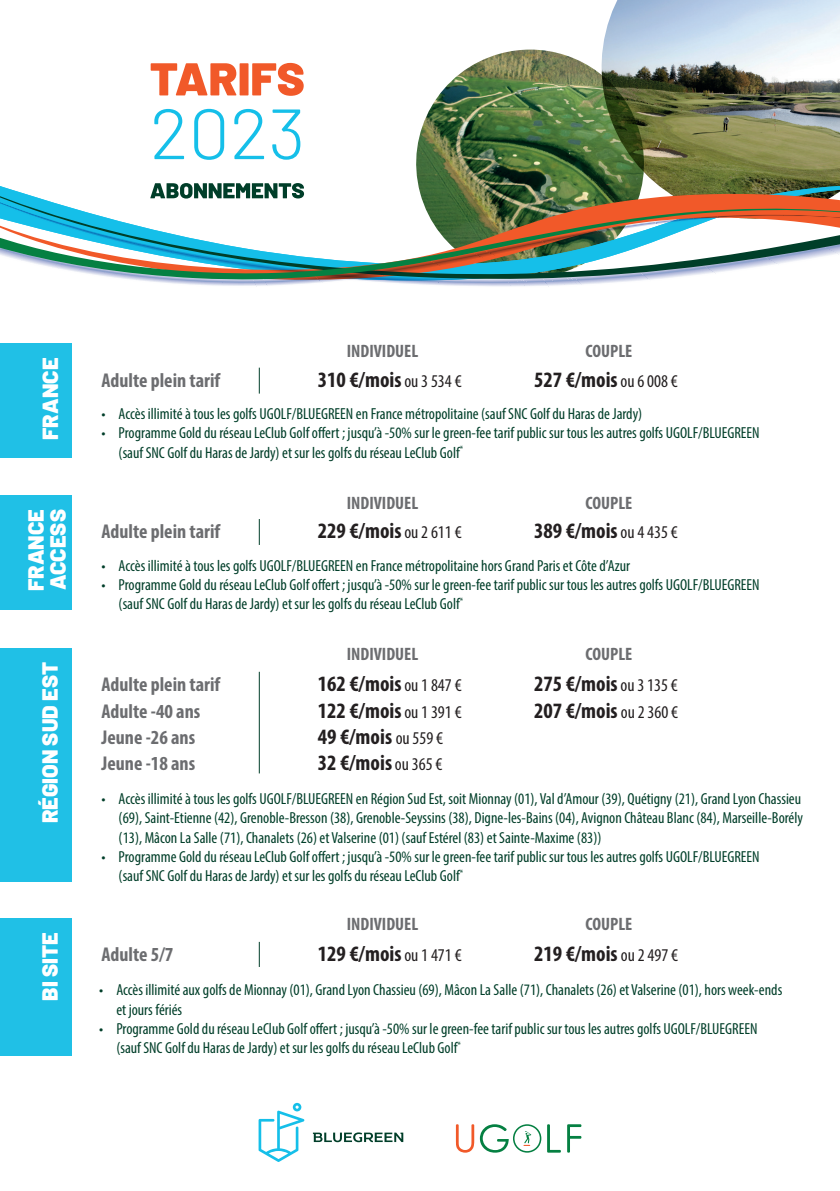
<style>
.page{position:relative;width:840px;height:1191px;background:#fff}
.page>*{position:absolute;margin:0;border:0;box-sizing:border-box;transform-origin:0 0}
.t1{font:700 condensed 22px "Myriad Pro";color:#231f20}
.t2{font:900 22px/22px "Barlow";color:#fff}
.t3{font:700 condensed 20px "Myriad Pro";color:#6c6d70}
.t4{font:700 condensed 18px "Myriad Pro";color:#6c6d70}
.t5{font:condensed 16px/19.2px "Myriad Pro";color:#003e29}
.s1{font-weight:400;font-size:18px}
</style>
<div class="page">
<img style="left:416px;top:50px;width:180px;height:123px">
<img style="left:596px;top:0;width:243px;height:173px">
<svg style="left:150px;top:63px;width:86px;height:32px"></svg>
<div style="left:239px;top:63px;width:9px;height:32px;background:#f15929"></div>
<svg style="left:252px;top:63px;width:51px;height:33px"></svg>
<svg style="left:154px;top:109px;width:30px;height:50px"></svg>
<svg style="left:194px;top:109px;width:30px;height:51px"></svg>
<svg style="left:234px;top:109px;width:30px;height:50px"></svg>
<svg style="left:272px;top:109px;width:28px;height:51px"></svg>
<img style="left:0;top:173px;width:839px;height:33px">
<svg style="left:130px;top:279px;width:523px;height:8px"></svg>
<svg style="left:0;top:206px;width:839px;height:73px"></svg>
<svg style="left:313px;top:1132px;width:90px;height:10px"></svg>
<svg style="left:258px;top:1102px;width:46px;height:60px"></svg>
<svg style="left:547px;top:1124px;width:13px;height:28px"></svg>
<svg style="left:567px;top:1124px;width:14px;height:28px"></svg>
<svg style="left:455px;top:1124px;width:86px;height:28px"></svg>
<div style="left:0;top:648px;width:71px;height:233px;background:#20c0e6"></div>
<hr style="left:259px;top:672px;width:1px;height:101px;background:#003e29">
<div style="left:0;top:344px;width:71px;height:114px;background:#20c0e6"></div>
<svg style="left:259px;top:368px;width:1px;height:25px"></svg>
<div style="left:0;top:495px;width:71px;height:114px;background:#20c0e6"></div>
<svg style="left:259px;top:519px;width:1px;height:26px"></svg>
<div style="left:0;top:918px;width:71px;height:137px;background:#20c0e6"></div>
<svg style="left:259px;top:942px;width:1px;height:25px"></svg>
<h1 class="t2" style="left:39px;top:440px;width:83px;rotate:-90deg">FRANCE</h1>
<h1 class="t2" style="left:25px;top:591px;width:83px;rotate:-90deg">FRANCE<br>ACCESS</h1>
<h1 class="t2" style="left:39px;top:823px;width:163px;rotate:-90deg">RÉGION SUD EST</h1>
<h1 class="t2" style="left:39px;top:1000px;width:70px;rotate:-90deg">BI SITE</h1>
<p class="t4" style="left:346px;top:340px;width:73px">INDIVIDUEL</p>
<p class="t4" style="left:585px;top:340px;width:48px">COUPLE</p>
<p class="t3" style="left:101px;top:368px;width:120px">Adulte plein tarif</p>
<h1 class="t1" style="left:317px;top:366px;width:145px">310 €/mois <span class="s1">ou 3 534 €</span></h1>
<h1 class="t1" style="left:533px;top:366px;width:145px">527 €/mois <span class="s1">ou 6 008 €</span></h1>
<p class="t5" style="left:101px;top:404px;width:542px">• Accès illimité à tous les golfs UGOLF/BLUEGREEN en France métropolitaine (sauf SNC Golf du Haras de Jardy)</p>
<p class="t5" style="left:118px;top:423px;width:642px;text-indent:-17px">• Programme Gold du réseau LeClub Golf offert ; jusqu’à -50% sur le green-fee tarif public sur tous les autres golfs UGOLF/BLUEGREEN (sauf SNC Golf du Haras de Jardy) et sur les golfs du réseau LeClub Golf<sup>*</sup></p>
<p class="t4" style="left:346px;top:491px;width:73px">INDIVIDUEL</p>
<p class="t4" style="left:585px;top:491px;width:48px">COUPLE</p>
<p class="t3" style="left:101px;top:519px;width:120px">Adulte plein tarif</p>
<h1 class="t1" style="left:317px;top:517px;width:145px">229 €/mois <span class="s1">ou 2 611 €</span></h1>
<h1 class="t1" style="left:533px;top:517px;width:145px">389 €/mois <span class="s1">ou 4 435 €</span></h1>
<p class="t5" style="left:101px;top:555px;width:530px">• Accès illimité à tous les golfs UGOLF/BLUEGREEN en France métropolitaine hors Grand Paris et Côte d’Azur</p>
<p class="t5" style="left:118px;top:574px;width:642px;text-indent:-17px">• Programme Gold du réseau LeClub Golf offert ; jusqu’à -50% sur le green-fee tarif public sur tous les autres golfs UGOLF/BLUEGREEN (sauf SNC Golf du Haras de Jardy) et sur les golfs du réseau LeClub Golf<sup>*</sup></p>
<p class="t4" style="left:346px;top:642px;width:73px">INDIVIDUEL</p>
<p class="t4" style="left:585px;top:642px;width:48px">COUPLE</p>
<p class="t3" style="left:101px;top:672px;width:120px">Adulte plein tarif</p>
<h1 class="t1" style="left:317px;top:670px;width:145px">162 €/mois <span class="s1">ou 1 847 €</span></h1>
<h1 class="t1" style="left:533px;top:670px;width:145px">275 €/mois <span class="s1">ou 3 135 €</span></h1>
<p class="t3" style="left:101px;top:698px;width:100px">Adulte -40 ans</p>
<h1 class="t1" style="left:317px;top:696px;width:145px">122 €/mois <span class="s1">ou 1 391 €</span></h1>
<h1 class="t1" style="left:533px;top:696px;width:145px">207 €/mois <span class="s1">ou 2 360 €</span></h1>
<p class="t3" style="left:101px;top:725px;width:95px">Jeune -26 ans</p>
<h1 class="t1" style="left:317px;top:723px;width:127px">49 €/mois <span class="s1">ou 559 €</span></h1>
<p class="t3" style="left:101px;top:751px;width:95px">Jeune -18 ans</p>
<h1 class="t1" style="left:317px;top:749px;width:126px">32 €/mois <span class="s1">ou 365 €</span></h1>
<p class="t5" style="left:118px;top:789px;width:685px;text-align:justify;text-indent:-17px">• Accès illimité à tous les golfs UGOLF/BLUEGREEN en Région Sud Est, soit Mionnay (01), Val d’Amour (39), Quétigny (21), Grand Lyon Chassieu (69), Saint-Etienne (42), Grenoble-Bresson (38), Grenoble-Seyssins (38), Digne-les-Bains (04), Avignon Château Blanc (84), Marseille-Borély (13), Mâcon La Salle (71), Chanalets (26) et Valserine (01) (sauf Estérel (83) et Sainte-Maxime (83))</p>
<p class="t5" style="left:118px;top:846px;width:642px;text-indent:-17px">• Programme Gold du réseau LeClub Golf offert ; jusqu’à -50% sur le green-fee tarif public sur tous les autres golfs UGOLF/BLUEGREEN (sauf SNC Golf du Haras de Jardy) et sur les golfs du réseau LeClub Golf<sup>*</sup></p>
<p class="t4" style="left:346px;top:912px;width:73px">INDIVIDUEL</p>
<p class="t4" style="left:585px;top:912px;width:48px">COUPLE</p>
<p class="t3" style="left:101px;top:942px;width:73px">Adulte 5/7</p>
<h1 class="t1" style="left:317px;top:940px;width:145px">129 €/mois <span class="s1">ou 1 471 €</span></h1>
<h1 class="t1" style="left:533px;top:940px;width:145px">219 €/mois <span class="s1">ou 2 497 €</span></h1>
<p class="t5" style="left:116px;top:980px;width:667px;text-indent:-17px">• Accès illimité aux golfs de Mionnay (01), Grand Lyon Chassieu (69), Mâcon La Salle (71), Chanalets (26) et Valserine (01), hors week-ends et jours fériés</p>
<p class="t5" style="left:116px;top:1018px;width:642px;text-indent:-17px">• Programme Gold du réseau LeClub Golf offert ; jusqu’à -50% sur le green-fee tarif public sur tous les autres golfs UGOLF/BLUEGREEN (sauf SNC Golf du Haras de Jardy) et sur les golfs du réseau LeClub Golf<sup>*</sup></p>
</div>
